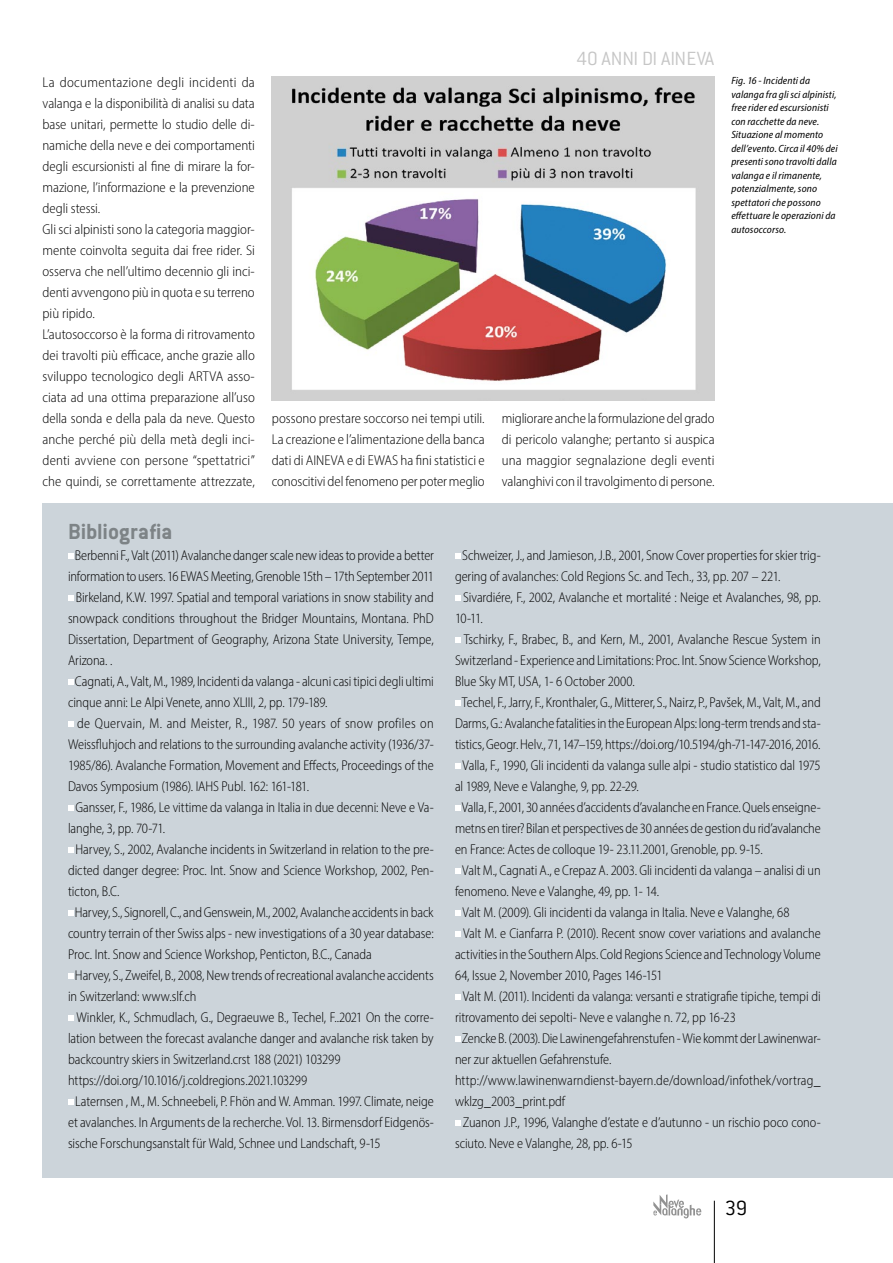
<style>
.page{position:relative;width:893px;height:1263px;background:#fff}
.page>*{position:absolute;margin:0;border:0;box-sizing:border-box;transform-origin:0 0}
.t1{font:700 24px "Conduit ITC";letter-spacing:-.005em;color:#7d8386}
.t2{font:300 22.5px "Conduit ITC";color:#000}
.t3{font:300 21px "Conduit ITC";letter-spacing:-.005em;color:#c6c6c6}
.t4{font:300 semi-condensed 14.25px "Myriad Pro";letter-spacing:-.005em;color:#000;scale:.96 1}
.t5{font:300 semi-condensed 14.25px/21px "Myriad Pro";letter-spacing:-.005em;color:#000;text-align:justify}
.t6{font:300 semi-condensed 14.25px "Myriad Pro";letter-spacing:.02em;color:#000;scale:.96 1}
.t7{font:italic semi-condensed 10.5px/13.5px "Myriad Pro";letter-spacing:.015em;color:#000}
</style>
<div class="page">
<img style="left:272px;top:77px;width:443px;height:323px">
<hr style="left:714px;top:1201px;width:1px;height:62px;background:#000">
<svg style="left:653px;top:1194px;width:48px;height:24px"></svg>
<div style="left:43px;top:504px;width:850px;height:674px;background:#ccd4da"></div>
<svg style="left:68px;top:553px;width:5px;height:5px"></svg>
<svg style="left:68px;top:595px;width:5px;height:5px"></svg>
<svg style="left:68px;top:679px;width:5px;height:5px"></svg>
<svg style="left:68px;top:721px;width:5px;height:5px"></svg>
<svg style="left:68px;top:805px;width:5px;height:5px"></svg>
<svg style="left:68px;top:847px;width:5px;height:5px"></svg>
<svg style="left:68px;top:910px;width:5px;height:5px"></svg>
<svg style="left:68px;top:973px;width:5px;height:5px"></svg>
<svg style="left:68px;top:1015px;width:5px;height:5px"></svg>
<svg style="left:68px;top:1099px;width:5px;height:5px"></svg>
<svg style="left:455px;top:553px;width:5px;height:6px"></svg>
<svg style="left:455px;top:595px;width:5px;height:6px"></svg>
<svg style="left:455px;top:637px;width:5px;height:6px"></svg>
<svg style="left:455px;top:700px;width:5px;height:6px"></svg>
<svg style="left:455px;top:763px;width:5px;height:6px"></svg>
<svg style="left:455px;top:805px;width:5px;height:6px"></svg>
<svg style="left:455px;top:868px;width:5px;height:6px"></svg>
<svg style="left:455px;top:910px;width:5px;height:6px"></svg>
<svg style="left:455px;top:931px;width:5px;height:6px"></svg>
<svg style="left:455px;top:994px;width:5px;height:6px"></svg>
<svg style="left:455px;top:1036px;width:5px;height:6px"></svg>
<svg style="left:455px;top:1120px;width:5px;height:6px"></svg>
<h3 class="t3" style="left:576px;top:47px;width:139px">40 ANNI DI AINEVA</h3>
<p class="t5" style="left:43px;top:72px;width:214px;text-align:left">La documentazione degli incidenti da valanga e la disponibilità di analisi su data base unitari, permette lo studio delle di&shy;namiche della neve e dei comportamenti degli escursionisti al fine di mirare la for&shy;mazione, l’informazione e la prevenzione degli stessi.<br>Gli sci alpinisti sono la categoria maggior&shy;mente coinvolta seguita dai free rider. Si osserva che nell’ultimo decennio gli inci&shy;denti avvengono più in quota e su terreno più ripido.<br>L’autosoccorso è la forma di ritrovamento dei travolti più efficace, anche grazie allo sviluppo tecnologico degli ARTVA asso&shy;ciata ad una ottima preparazione all’uso della sonda e della pala da neve. Questo anche perché più della metà degli inci&shy;denti avviene con persone “spettatrici” che quindi, se correttamente attrezzate,</p>
<p class="t7" style="left:731px;top:74px;width:108px">Fig. 16 - Incidenti da valanga fra gli sci alpinisti, free rider ed escursionisti con racchette da neve.<br>Situazione al momento dell’evento. Circa il 40% dei presenti sono travolti dalla valanga e il rimanente, potenzialmente, sono spettatori che possono effettuare le operazioni da autosoccorso.</p>
<h1 class="t1" style="left:68px;top:517px;width:106px">Bibliografia</h1>
<p class="t4" style="left:75px;top:547px;width:375px">Berbenni F., Valt (2011) Avalanche danger scale new ideas to provide a better</p>
<p class="t4" style="left:68px;top:568px;width:382px">information to users. 16 EWAS Meeting, Grenoble 15th – 17th September 2011</p>
<p class="t4" style="left:76px;top:589px;width:374px">Birkeland, K.W. 1997. Spatial and temporal variations in snow stability and</p>
<p class="t4" style="left:68px;top:610px;width:382px">snowpack conditions throughout the Bridger Mountains, Montana. PhD</p>
<p class="t4" style="left:68px;top:631px;width:382px">Dissertation, Department of Geography, Arizona State University, Tempe,</p>
<p class="t4" style="left:68px;top:652px;width:48px">Arizona. .</p>
<p class="t4" style="left:75px;top:673px;width:375px">Cagnati, A., Valt, M., 1989, Incidenti da valanga - alcuni casi tipici degli ultimi</p>
<p class="t4" style="left:68px;top:694px;width:272px">cinque anni: Le Alpi Venete, anno XLIII, 2, pp. 179-189.</p>
<p class="t6" style="left:77px;top:715px;width:373px">de Quervain, M. and Meister, R., 1987. 50 years of snow profiles on</p>
<p class="t4" style="left:68px;top:736px;width:382px">Weissfluhjoch and relations to the surrounding avalanche activity (1936/37-</p>
<p class="t4" style="left:68px;top:757px;width:382px">1985/86). Avalanche Formation, Movement and Effects, Proceedings of the</p>
<p class="t4" style="left:68px;top:778px;width:253px">Davos Symposium (1986). IAHS Publ. 162: 161-181.</p>
<p class="t4" style="left:76px;top:799px;width:375px">Gansser, F., 1986, Le vittime da valanga in Italia in due decenni: Neve e Va-</p>
<p class="t4" style="left:68px;top:820px;width:103px">langhe, 3, pp. 70-71.</p>
<p class="t4" style="left:76px;top:841px;width:375px">Harvey, S., 2002, Avalanche incidents in Switzerland in relation to the pre-</p>
<p class="t4" style="left:68px;top:862px;width:382px">dicted danger degree: Proc. Int. Snow and Science Workshop, 2002, Pen-</p>
<p class="t4" style="left:68px;top:883px;width:55px">ticton, B.C.</p>
<p class="t4" style="left:75px;top:904px;width:375px">Harvey, S., Signorell, C., and Genswein, M., 2002, Avalanche accidents in back</p>
<p class="t4" style="left:68px;top:925px;width:382px">country terrain of ther Swiss alps - new investigations of a 30 year database:</p>
<p class="t4" style="left:68px;top:946px;width:318px">Proc. Int. Snow and Science Workshop, Penticton, B.C., Canada</p>
<p class="t4" style="left:75px;top:967px;width:375px">Harvey, S., Zweifel, B., 2008, New trends of recreational avalanche accidents</p>
<p class="t4" style="left:68px;top:988px;width:135px">in Switzerland: www.slf.ch</p>
<p class="t4" style="left:76px;top:1009px;width:374px">Winkler, K., Schmudlach, G., Degraeuwe B., Techel, F..2021 On the corre-</p>
<p class="t4" style="left:68px;top:1030px;width:382px">lation between the forecast avalanche danger and avalanche risk taken by</p>
<p class="t4" style="left:68px;top:1051px;width:285px">backcountry skiers in Switzerland.crst 188 (2021) 103299</p>
<p class="t4" style="left:68px;top:1072px;width:251px">https://doi.org/10.1016/j.coldregions.2021.103299</p>
<p class="t4" style="left:75px;top:1093px;width:375px">Laternsen , M., M. Schneebeli, P. Fhön and W. Amman. 1997. Climate, neige</p>
<p class="t4" style="left:68px;top:1114px;width:382px">et avalanches. In Arguments de la recherche. Vol. 13. Birmensdorf Eidgenös-</p>
<p class="t4" style="left:68px;top:1135px;width:327px">sische Forschungsanstalt für Wald, Schnee und Landschaft, 9-15</p>
<p class="t5" style="left:272px;top:408px;width:214px">possono prestare soccorso nei tempi utili.<br>La creazione e l’alimentazione della banca dati di AINEVA e di EWAS ha fini statistici e conoscitivi del fenomeno per poter meglio</p>
<p class="t5" style="left:502px;top:408px;width:214px">migliorare anche la formulazione del grado di pericolo valanghe; pertanto si auspica una maggior segnalazione degli eventi valanghivi con il travolgimento di persone.</p>
<p class="t4" style="left:462px;top:547px;width:375px">Schweizer, J., and Jamieson, J.B., 2001, Snow Cover properties for skier trig-</p>
<p class="t4" style="left:455px;top:568px;width:341px">gering of avalanches: Cold Regions Sc. and Tech., 33, pp. 207 – 221.</p>
<p class="t4" style="left:463px;top:589px;width:374px">Sivardiére, F., 2002, Avalanche et mortalité : Neige et Avalanches, 98, pp.</p>
<p class="t4" style="left:455px;top:610px;width:31px">10-11.</p>
<p class="t4" style="left:464px;top:631px;width:373px">Tschirky, F., Brabec, B., and Kern, M., 2001, Avalanche Rescue System in</p>
<p class="t4" style="left:455px;top:652px;width:382px">Switzerland - Experience and Limitations: Proc. Int. Snow Science Workshop,</p>
<p class="t4" style="left:455px;top:673px;width:189px">Blue Sky MT, USA, 1- 6 October 2000.</p>
<p class="t4" style="left:462px;top:694px;width:375px">Techel, F., Jarry, F., Kronthaler, G., Mitterer, S., Nairz, P., Pavšek, M., Valt, M., and</p>
<p class="t4" style="left:455px;top:715px;width:382px">Darms, G.: Avalanche fatalities in the European Alps: long-term trends and sta-</p>
<p class="t4" style="left:455px;top:736px;width:382px">tistics, Geogr. Helv., 71, 147–159, https://doi.org/10.5194/gh-71-147-2016, 2016.</p>
<p class="t4" style="left:463px;top:757px;width:374px">Valla, F., 1990, Gli incidenti da valanga sulle alpi - studio statistico dal 1975</p>
<p class="t4" style="left:455px;top:778px;width:193px">al 1989, Neve e Valanghe, 9, pp. 22-29.</p>
<p class="t4" style="left:462px;top:799px;width:375px">Valla, F., 2001, 30 années d’accidents d’avalanche en France. Quels enseigne-</p>
<p class="t4" style="left:455px;top:820px;width:383px">metns en tirer? Bilan et perspectives de 30 années de gestion du rid’avalanche</p>
<p class="t4" style="left:455px;top:841px;width:322px">en France: Actes de colloque 19- 23.11.2001, Grenoble, pp. 9-15.</p>
<p class="t4" style="left:462px;top:862px;width:375px">Valt M., Cagnati A., e Crepaz A. 2003. Gli incidenti da valanga – analisi di un</p>
<p class="t4" style="left:455px;top:883px;width:214px">fenomeno. Neve e Valanghe, 49, pp. 1- 14.</p>
<p class="t4" style="left:462px;top:904px;width:342px">Valt M. (2009). Gli incidenti da valanga in Italia. Neve e Valanghe, 68</p>
<p class="t4" style="left:463px;top:925px;width:374px">Valt M. e Cianfarra P. (2010). Recent snow cover variations and avalanche</p>
<p class="t4" style="left:455px;top:946px;width:383px">activities in the Southern Alps. Cold Regions Science and Technology Volume</p>
<p class="t4" style="left:455px;top:967px;width:218px">64, Issue 2, November 2010, Pages 146-151</p>
<p class="t4" style="left:463px;top:988px;width:374px">Valt M. (2011). Incidenti da valanga: versanti e stratigrafie tipiche, tempi di</p>
<p class="t4" style="left:455px;top:1009px;width:294px">ritrovamento dei sepolti- Neve e valanghe n. 72, pp 16-23</p>
<p class="t4" style="left:462px;top:1030px;width:375px">Zencke B. (2003). Die Lawinengefahrenstufen - Wie kommt der Lawinenwar-</p>
<p class="t4" style="left:455px;top:1051px;width:164px">ner zur aktuellen Gefahrenstufe.</p>
<p class="t4" style="left:455px;top:1072px;width:382px">http://www.lawinenwarndienst-bayern.de/download/infothek/vortrag_</p>
<p class="t4" style="left:455px;top:1093px;width:116px">wklzg_2003_print.pdf</p>
<p class="t4" style="left:463px;top:1114px;width:374px">Zuanon J.P., 1996, Valanghe d’estate e d’autunno - un rischio poco cono-</p>
<p class="t4" style="left:455px;top:1135px;width:186px">sciuto. Neve e Valanghe, 28, pp. 6-15</p>
<h2 class="t2" style="left:725px;top:1195px;width:24px">39</h2>
</div>
